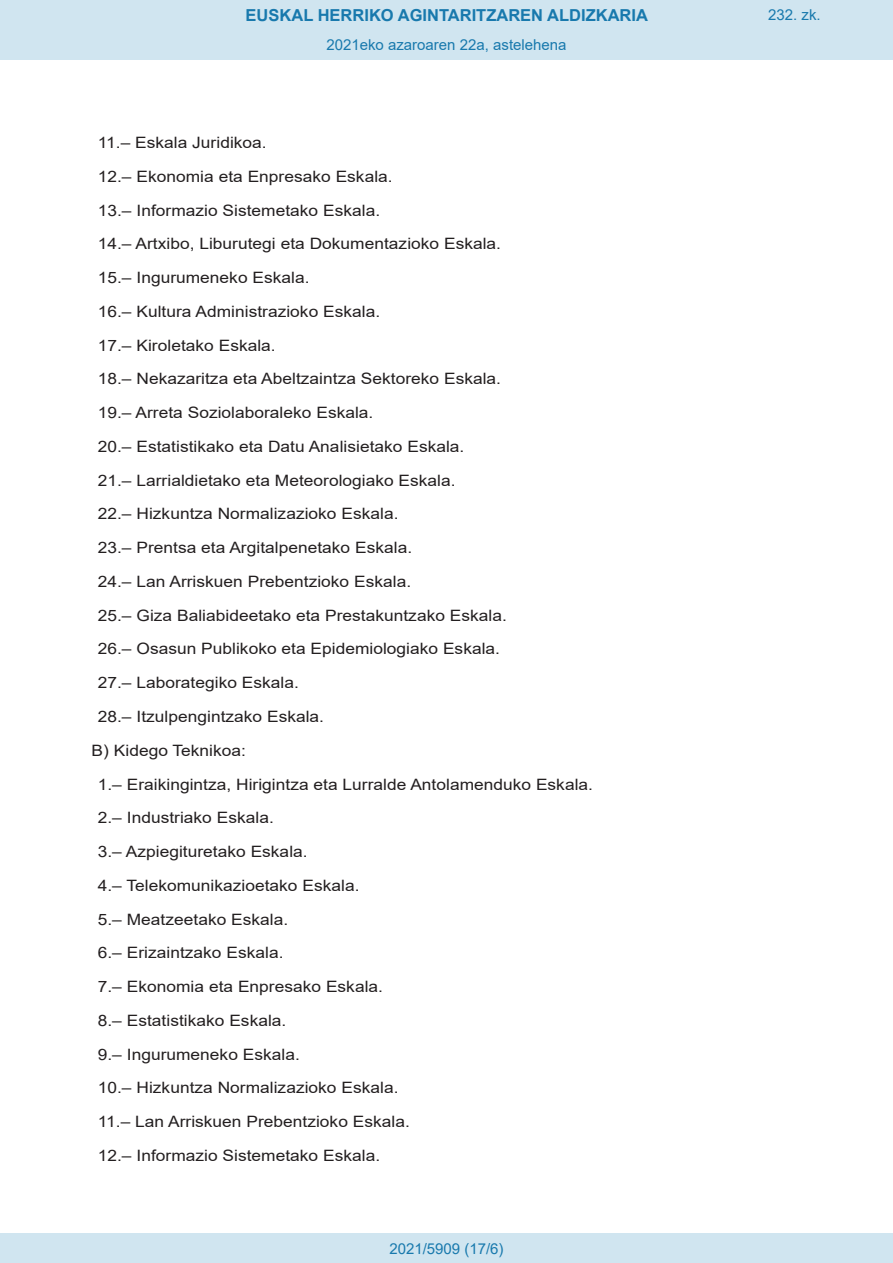
<style>
.page{position:relative;width:893px;height:1263px;background:#fff}
.page>*{position:absolute;margin:0;border:0;box-sizing:border-box;transform-origin:0 0}
.t1{font:700 16.5px "Arial";color:#1879ad}
.BOPVDetalle1{font:15.6px "Arial";color:#231f20;scale:1.11 1}
.BOPVDetalle{font:15.6px "Arial";color:#231f20;scale:1.11 1}
.Paginacion_Centro{font:15px "Arial";color:#1879ad}
</style>
<div class="page">
<div style="left:0;top:0;width:893px;height:60px;background:#d0e5f0"></div>
<div style="left:0;top:1233px;width:893px;height:30px;background:#d0e5f0"></div>
<p class="t1" style="left:246px;top:3px;width:404px">EUSKAL HERRIKO AGINTARITZAREN ALDIZKARIA</p>
<p class="Paginacion_Centro" style="left:326px;top:35px;width:242px">2021eko azaroaren 22a, astelehena</p>
<p class="BOPVDetalle1" style="left:98px;top:132px;width:154px">11.– Eskala Juridikoa.</p>
<p class="BOPVDetalle1" style="left:98px;top:166px;width:267px">12.– Ekonomia eta Enpresako Eskala.</p>
<p class="BOPVDetalle1" style="left:98px;top:199px;width:256px">13.– Informazio Sistemetako Eskala.</p>
<p class="BOPVDetalle1" style="left:98px;top:233px;width:365px">14.– Artxibo, Liburutegi eta Dokumentazioko Eskala.</p>
<p class="BOPVDetalle1" style="left:98px;top:267px;width:192px">15.– Ingurumeneko Eskala.</p>
<p class="BOPVDetalle1" style="left:98px;top:301px;width:256px">16.– Kultura Administrazioko Eskala.</p>
<p class="BOPVDetalle1" style="left:98px;top:334px;width:162px">17.– Kiroletako Eskala.</p>
<p class="BOPVDetalle1" style="left:98px;top:368px;width:365px">18.– Nekazaritza eta Abeltzaintza Sektoreko Eskala.</p>
<p class="BOPVDetalle1" style="left:98px;top:402px;width:250px">19.– Arreta Soziolaboraleko Eskala.</p>
<p class="BOPVDetalle1" style="left:98px;top:436px;width:332px">20.– Estatistikako eta Datu Analisietako Eskala.</p>
<p class="BOPVDetalle1" style="left:98px;top:469px;width:324px">21.– Larrialdietako eta Meteorologiako Eskala.</p>
<p class="BOPVDetalle1" style="left:98px;top:503px;width:272px">22.– Hizkuntza Normalizazioko Eskala.</p>
<p class="BOPVDetalle1" style="left:98px;top:537px;width:285px">23.– Prentsa eta Argitalpenetako Eskala.</p>
<p class="BOPVDetalle1" style="left:98px;top:571px;width:284px">24.– Lan Arriskuen Prebentzioko Eskala.</p>
<p class="BOPVDetalle1" style="left:98px;top:604px;width:370px">25.– Giza Baliabideetako eta Prestakuntzako Eskala.</p>
<p class="BOPVDetalle1" style="left:98px;top:638px;width:364px">26.– Osasun Publikoko eta Epidemiologiako Eskala.</p>
<p class="BOPVDetalle1" style="left:98px;top:672px;width:183px">27.– Laborategiko Eskala.</p>
<p class="BOPVDetalle1" style="left:98px;top:706px;width:205px">28.– Itzulpengintzako Eskala.</p>
<p class="BOPVDetalle" style="left:92px;top:739px;width:141px">B) Kidego Teknikoa:</p>
<p class="BOPVDetalle1" style="left:98px;top:773px;width:448px">1.– Eraikingintza, Hirigintza eta Lurralde Antolamenduko Eskala.</p>
<p class="BOPVDetalle1" style="left:98px;top:807px;width:160px">2.– Industriako Eskala.</p>
<p class="BOPVDetalle1" style="left:98px;top:841px;width:191px">3.– Azpiegituretako Eskala.</p>
<p class="BOPVDetalle1" style="left:98px;top:874px;width:237px">4.– Telekomunikazioetako Eskala.</p>
<p class="BOPVDetalle1" style="left:98px;top:908px;width:173px">5.– Meatzeetako Eskala.</p>
<p class="BOPVDetalle1" style="left:98px;top:942px;width:169px">6.– Erizaintzako Eskala.</p>
<p class="BOPVDetalle1" style="left:98px;top:976px;width:258px">7.– Ekonomia eta Enpresako Eskala.</p>
<p class="BOPVDetalle1" style="left:98px;top:1010px;width:171px">8.– Estatistikako Eskala.</p>
<p class="BOPVDetalle1" style="left:98px;top:1043px;width:184px">9.– Ingurumeneko Eskala.</p>
<p class="BOPVDetalle1" style="left:98px;top:1077px;width:272px">10.– Hizkuntza Normalizazioko Eskala.</p>
<p class="BOPVDetalle1" style="left:98px;top:1111px;width:283px">11.– Lan Arriskuen Prebentzioko Eskala.</p>
<p class="BOPVDetalle1" style="left:98px;top:1145px;width:256px">12.– Informazio Sistemetako Eskala.</p>
<p class="Paginacion_Centro" style="left:389px;top:1238px;width:116px">2021/5909 (17/6)</p>
<p class="Paginacion_Centro" style="left:768px;top:5px;width:54px">232. zk.</p>
</div>
